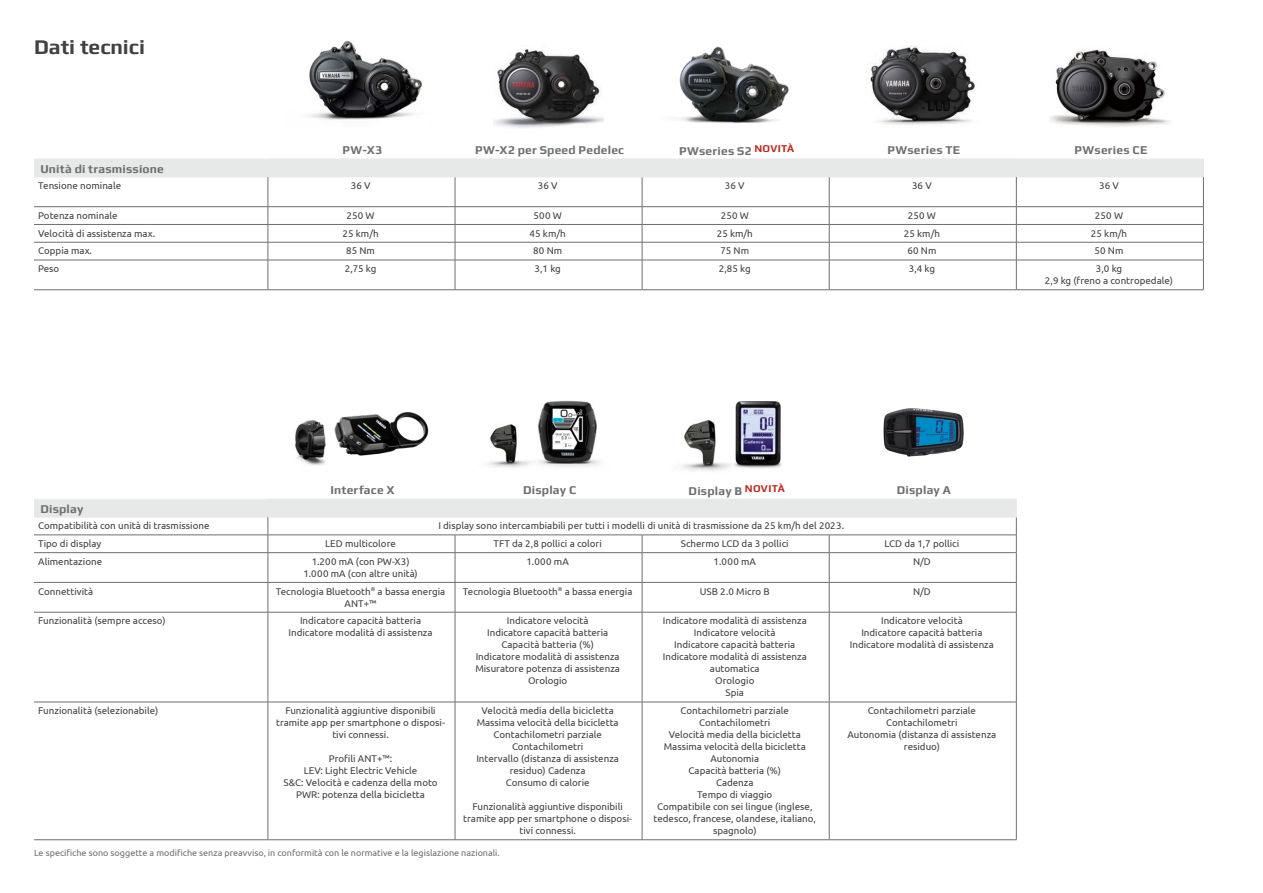
<style>
.page{position:relative;width:1263px;height:893px;background:#fff}
.page>*{position:absolute;margin:0;border:0;box-sizing:border-box;transform-origin:0 0}
.t1{font:700 21px "Play";color:#414142}
.t2{font:700 12px "Play";letter-spacing:.015em;color:#6d6f71}
.t3{font:9.75px/12px "Ubuntu";color:#414142;text-align:center}
.t4{font:9px "Ubuntu";color:#6d6f71}
</style>
<div class="page">
<svg style="left:34px;top:159px;width:1170px;height:101px"></svg>
<hr style="left:455px;top:242px;width:187px;height:1px;background:#6d6f71">
<hr style="left:642px;top:242px;width:187px;height:1px;background:#6d6f71">
<hr style="left:34px;top:260px;width:234px;height:1px;background:#6d6f71">
<hr style="left:1016px;top:260px;width:187px;height:1px;background:#6d6f71">
<hr style="left:829px;top:260px;width:187px;height:1px;background:#6d6f71">
<hr style="left:1203px;top:260px;width:1px;height:30px;background:#6d6f71">
<hr style="left:455px;top:260px;width:1px;height:30px;background:#6d6f71">
<hr style="left:642px;top:260px;width:1px;height:30px;background:#6d6f71">
<hr style="left:829px;top:260px;width:1px;height:30px;background:#6d6f71">
<hr style="left:1016px;top:260px;width:1px;height:30px;background:#6d6f71">
<hr style="left:268px;top:260px;width:187px;height:1px;background:#6d6f71">
<hr style="left:268px;top:260px;width:1px;height:30px;background:#6d6f71">
<hr style="left:455px;top:260px;width:187px;height:1px;background:#6d6f71">
<hr style="left:642px;top:260px;width:187px;height:1px;background:#6d6f71">
<hr style="left:34px;top:290px;width:234px;height:1px;background:#6d6f71">
<hr style="left:1016px;top:290px;width:187px;height:1px;background:#6d6f71">
<hr style="left:829px;top:290px;width:187px;height:1px;background:#6d6f71">
<hr style="left:268px;top:290px;width:187px;height:1px;background:#6d6f71">
<hr style="left:455px;top:290px;width:187px;height:1px;background:#6d6f71">
<hr style="left:642px;top:290px;width:187px;height:1px;background:#6d6f71">
<img style="left:493px;top:45px;width:111px;height:83px">
<img style="left:679px;top:46px;width:110px;height:78px">
<img style="left:870px;top:45px;width:105px;height:80px">
<img style="left:1050px;top:49px;width:120px;height:78px">
<hr style="left:34px;top:612px;width:234px;height:1px;background:#6d6f71">
<hr style="left:455px;top:612px;width:1px;height:90px;background:#6d6f71">
<hr style="left:1016px;top:612px;width:1px;height:90px;background:#6d6f71">
<hr style="left:1016px;top:702px;width:1px;height:138px;background:#6d6f71">
<hr style="left:268px;top:612px;width:187px;height:1px;background:#6d6f71">
<hr style="left:268px;top:612px;width:1px;height:90px;background:#6d6f71">
<hr style="left:642px;top:612px;width:187px;height:1px;background:#6d6f71">
<hr style="left:642px;top:612px;width:1px;height:90px;background:#6d6f71">
<hr style="left:829px;top:612px;width:187px;height:1px;background:#6d6f71">
<hr style="left:829px;top:612px;width:1px;height:90px;background:#6d6f71">
<hr style="left:455px;top:702px;width:1px;height:138px;background:#6d6f71">
<hr style="left:642px;top:702px;width:1px;height:138px;background:#6d6f71">
<hr style="left:829px;top:702px;width:1px;height:138px;background:#6d6f71">
<hr style="left:455px;top:612px;width:187px;height:1px;background:#6d6f71">
<hr style="left:268px;top:702px;width:1px;height:138px;background:#6d6f71">
<hr style="left:34px;top:702px;width:234px;height:1px;background:#6d6f71">
<hr style="left:34px;top:839px;width:234px;height:1px;background:#6d6f71">
<hr style="left:268px;top:702px;width:187px;height:1px;background:#6d6f71">
<hr style="left:642px;top:702px;width:187px;height:1px;background:#6d6f71">
<hr style="left:829px;top:702px;width:187px;height:1px;background:#6d6f71">
<hr style="left:642px;top:839px;width:187px;height:1px;background:#6d6f71">
<hr style="left:829px;top:839px;width:187px;height:1px;background:#6d6f71">
<hr style="left:455px;top:702px;width:187px;height:1px;background:#6d6f71">
<hr style="left:268px;top:839px;width:187px;height:1px;background:#6d6f71">
<hr style="left:455px;top:839px;width:187px;height:1px;background:#6d6f71">
<svg style="left:34px;top:499px;width:983px;height:113px"></svg>
<hr style="left:268px;top:535px;width:187px;height:1px;background:#6d6f71">
<hr style="left:455px;top:535px;width:187px;height:1px;background:#6d6f71">
<hr style="left:642px;top:535px;width:187px;height:1px;background:#6d6f71">
<hr style="left:829px;top:535px;width:187px;height:1px;background:#6d6f71">
<img style="left:295px;top:420px;width:20px;height:45px">
<img style="left:488px;top:400px;width:112px;height:68px">
<img style="left:883px;top:408px;width:81px;height:49px">
<img style="left:315px;top:412px;width:114px;height:54px">
<img style="left:681px;top:401px;width:101px;height:70px">
<img style="left:307px;top:40px;width:116px;height:80px">
<h1 class="t1" style="left:34px;top:34px;width:112px">Dati tecnici</h1>
<p class="t2" style="left:343px;top:143px;width:41px">PW-X3</p>
<p class="t2" style="left:475px;top:143px;width:150px">PW-X2 per Speed Pedelec</p>
<p class="t2" style="left:679px;top:144px;width:117px">PWseries S2 <sup>NOVITÀ</sup></p>
<p class="t2" style="left:887px;top:143px;width:74px">PWseries TE</p>
<p class="t2" style="left:1074px;top:143px;width:74px">PWseries CE</p>
<p class="t2" style="left:40px;top:161px;width:125px">Unità di trasmissione</p>
<p class="t3" style="left:38px;top:179px;width:84px">Tensione nominale</p>
<p class="t3" style="left:351px;top:179px;width:21px">36 V</p>
<p class="t3" style="left:538px;top:179px;width:21px">36 V</p>
<p class="t3" style="left:725px;top:179px;width:21px">36 V</p>
<p class="t3" style="left:912px;top:179px;width:21px">36 V</p>
<p class="t3" style="left:1099px;top:179px;width:21px">36 V</p>
<p class="t3" style="left:38px;top:209px;width:81px">Potenza nominale</p>
<p class="t3" style="left:346px;top:209px;width:30px">250 W</p>
<p class="t3" style="left:533px;top:209px;width:30px">500 W</p>
<p class="t3" style="left:721px;top:209px;width:30px">250 W</p>
<p class="t3" style="left:908px;top:209px;width:30px">250 W</p>
<p class="t3" style="left:1095px;top:209px;width:30px">250 W</p>
<p class="t3" style="left:38px;top:227px;width:118px">Velocità di assistenza max.</p>
<p class="t3" style="left:342px;top:227px;width:38px">25 km/h</p>
<p class="t3" style="left:530px;top:227px;width:38px">45 km/h</p>
<p class="t3" style="left:717px;top:227px;width:38px">25 km/h</p>
<p class="t3" style="left:904px;top:227px;width:38px">25 km/h</p>
<p class="t3" style="left:1091px;top:227px;width:38px">25 km/h</p>
<p class="t3" style="left:38px;top:245px;width:55px">Coppia max.</p>
<p class="t3" style="left:346px;top:245px;width:30px">85 Nm</p>
<p class="t3" style="left:533px;top:245px;width:31px">80 Nm</p>
<p class="t3" style="left:720px;top:245px;width:30px">75 Nm</p>
<p class="t3" style="left:907px;top:245px;width:31px">60 Nm</p>
<p class="t3" style="left:1094px;top:245px;width:30px">50 Nm</p>
<p class="t3" style="left:38px;top:262px;width:23px">Peso</p>
<p class="t3" style="left:345px;top:262px;width:33px">2,75 kg</p>
<p class="t3" style="left:534px;top:262px;width:28px">3,1 kg</p>
<p class="t3" style="left:719px;top:262px;width:33px">2,85 kg</p>
<p class="t3" style="left:909px;top:262px;width:28px">3,4 kg</p>
<p class="t3" style="left:1045px;top:262px;width:130px">3,0 kg<br>2,9 kg (freno a contropedale)</p>
<p class="t2" style="left:330px;top:483px;width:66px">Interface X</p>
<p class="t2" style="left:523px;top:483px;width:55px">Display C</p>
<p class="t2" style="left:689px;top:484px;width:98px">Display B <sup>NOVITÀ</sup></p>
<p class="t2" style="left:897px;top:483px;width:55px">Display A</p>
<p class="t2" style="left:40px;top:502px;width:45px">Display</p>
<p class="t3" style="left:38px;top:520px;width:173px">Compatibilità con unità di trasmissione</p>
<p class="t3" style="left:438px;top:520px;width:407px">I display sono intercambiabili per tutti i modelli di unità di trasmissione da 25 km/h del 2023.</p>
<p class="t3" style="left:38px;top:537px;width:64px">Tipo di display</p>
<p class="t3" style="left:325px;top:537px;width:72px">LED multicolore</p>
<p class="t3" style="left:493px;top:537px;width:110px">TFT da 2,8 pollici a colori</p>
<p class="t3" style="left:681px;top:537px;width:109px">Schermo LCD da 3 pollici</p>
<p class="t3" style="left:884px;top:537px;width:76px">LCD da 1,7 pollici</p>
<p class="t3" style="left:38px;top:555px;width:65px">Alimentazione</p>
<p class="t3" style="left:303px;top:555px;width:116px">1.200 mA (con PW-X3)<br>1.000 mA (con altre unità)</p>
<p class="t3" style="left:526px;top:555px;width:44px">1.000 mA</p>
<p class="t3" style="left:714px;top:555px;width:44px">1.000 mA</p>
<p class="t3" style="left:913px;top:555px;width:19px">N/D</p>
<p class="t3" style="left:38px;top:585px;width:56px">Connettività</p>
<p class="t3" style="left:276px;top:585px;width:171px">Tecnologia Bluetooth<sup>®</sup> a bassa energia<br>ANT+™</p>
<p class="t3" style="left:463px;top:585px;width:171px">Tecnologia Bluetooth<sup>®</sup> a bassa energia</p>
<p class="t3" style="left:700px;top:585px;width:71px">USB 2.0 Micro B</p>
<p class="t3" style="left:913px;top:585px;width:19px">N/D</p>
<p class="t3" style="left:38px;top:615px;width:129px">Funzionalità (sempre acceso)</p>
<p class="t3" style="left:289px;top:615px;width:146px">Indicatore capacità batteria<br>Indicatore modalità di assistenza</p>
<p class="t3" style="left:475px;top:615px;width:146px">Indicatore velocità<br>Indicatore capacità batteria<br>Capacità batteria (%)<br>Indicatore modalità di assistenza<br>Misuratore potenza di assistenza<br>Orologio</p>
<p class="t3" style="left:663px;top:615px;width:146px">Indicatore modalità di assistenza<br>Indicatore velocità<br>Indicatore capacità batteria<br>Indicatore modalità di assistenza automatica<br>Orologio<br>Spia</p>
<p class="t3" style="left:850px;top:615px;width:146px">Indicatore velocità<br>Indicatore capacità batteria<br>Indicatore modalità di assistenza</p>
<p class="t3" style="left:38px;top:704px;width:122px">Funzionalità (selezionabile)</p>
<p class="t3" style="left:276px;top:704px;width:170px">Funzionalità aggiuntive disponibili tramite app per smartphone o disposi&shy;tivi connessi.</p>
<p class="t3" style="left:284px;top:752px;width:156px">Profili ANT+™:<br>LEV: Light Electric Vehicle<br>S&amp;C: Velocità e cadenza della moto<br>PWR: potenza della bicicletta</p>
<p class="t3" style="left:476px;top:704px;width:144px">Velocità media della bicicletta<br>Massima velocità della bicicletta<br>Contachilometri parziale<br>Contachilometri<br>Intervallo (distanza di assistenza residuo) Cadenza<br>Consumo di calorie</p>
<p class="t3" style="left:463px;top:800px;width:170px">Funzionalità aggiuntive disponibili tramite app per smartphone o disposi&shy;tivi connessi.</p>
<p class="t3" style="left:653px;top:704px;width:164px">Contachilometri parziale<br>Contachilometri<br>Velocità media della bicicletta<br>Massima velocità della bicicletta<br>Autonomia<br>Capacità batteria (%)<br>Cadenza<br>Tempo di viaggio<br>Compatibile con sei lingue (inglese, tedesco, francese, olandese, italiano, spagnolo)</p>
<p class="t3" style="left:847px;top:704px;width:150px">Contachilometri parziale<br>Contachilometri<br>Autonomia (distanza di assistenza residuo)</p>
<p class="t4" style="left:34px;top:848px;width:467px">Le specifiche sono soggette a modifiche senza preavviso, in conformità con le normative e la legislazione nazionali.</p>
</div>
